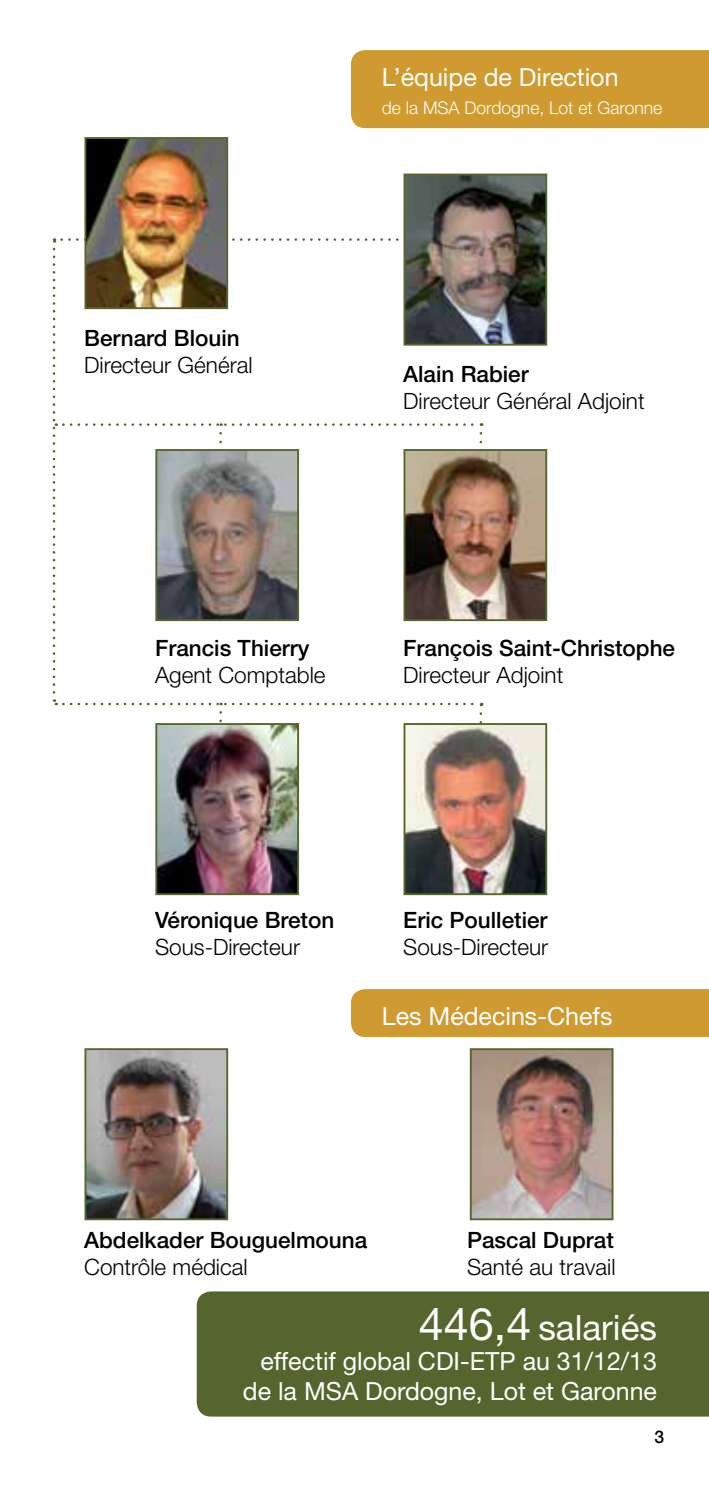
<style>
.page{position:relative;width:709px;height:1489px;background:#fff}
.page>*{position:absolute;margin:0;border:0;box-sizing:border-box;transform-origin:0 0}
.t1{font:35px "Helvetica Neue LT Std";color:#fff}
.t2{font:25px/30px "Helvetica Neue LT Std";color:#fff;text-align:right}
.t3{font:300 22.5px "Helvetica Neue LT Std";color:#000}
.t4{font:500 22.5px "Helvetica Neue LT Std";color:#000}
.t5{font:300 17.5px "Helvetica Neue LT Std";color:#fff}
.t6{font:500 17.5px "Helvetica Neue LT Std";color:#000}
.s1{font-size:45px}
</style>
<div class="page">
<div style="left:197px;top:1291px;width:512px;height:125px;background:#54652d"></div>
<svg style="left:62px;top:238px;width:337px;height:3px"></svg>
<svg style="left:479px;top:433px;width:3px;height:16px"></svg>
<svg style="left:63px;top:423px;width:419px;height:3px"></svg>
<svg style="left:219px;top:433px;width:3px;height:16px"></svg>
<svg style="left:53px;top:249px;width:4px;height:456px"></svg>
<svg style="left:219px;top:712px;width:3px;height:11px"></svg>
<img style="left:87px;top:1051px;width:138px;height:166px">
<div style="left:84px;top:1048px;width:144px;height:172px;border:2px solid #54652d"></div>
<img style="left:87px;top:140px;width:138px;height:166px">
<div style="left:84px;top:137px;width:144px;height:172px;border:2px solid #54652d"></div>
<img style="left:406px;top:176px;width:138px;height:166px">
<div style="left:403px;top:173px;width:144px;height:172px;border:2px solid #54652d"></div>
<img style="left:158px;top:452px;width:138px;height:166px">
<div style="left:155px;top:449px;width:144px;height:172px;border:2px solid #54652d"></div>
<img style="left:406px;top:452px;width:138px;height:166px">
<div style="left:403px;top:449px;width:144px;height:172px;border:2px solid #54652d"></div>
<img style="left:158px;top:726px;width:138px;height:166px">
<div style="left:155px;top:723px;width:144px;height:172px;border:2px solid #54652d"></div>
<img style="left:473px;top:1051px;width:137px;height:166px">
<div style="left:470px;top:1048px;width:143px;height:172px;border:2px solid #54652d"></div>
<svg style="left:63px;top:702px;width:419px;height:4px"></svg>
<svg style="left:479px;top:713px;width:3px;height:10px"></svg>
<div style="left:351px;top:50px;width:358px;height:78px;background:#cf9a2f"></div>
<div style="left:351px;top:989px;width:358px;height:47px;background:#cf9a2f"></div>
<img style="left:406px;top:726px;width:138px;height:166px">
<div style="left:403px;top:723px;width:144px;height:172px;border:2px solid #54652d"></div>
<p class="t2" style="left:382px;top:61px;width:238px">L’équipe de Direction</p>
<p class="t5" style="left:382px;top:97px;width:282px">de la MSA Dordogne, Lot et Garonne</p>
<p class="t4" style="left:84px;top:325px;width:157px">Bernard Blouin</p>
<p class="t3" style="left:84px;top:351px;width:170px">Directeur Général</p>
<p class="t4" style="left:403px;top:360px;width:127px">Alain Rabier</p>
<p class="t3" style="left:403px;top:387px;width:243px">Directeur Général Adjoint</p>
<p class="t4" style="left:155px;top:635px;width:156px">Francis Thierry</p>
<p class="t3" style="left:155px;top:661px;width:172px">Agent Comptable</p>
<p class="t4" style="left:403px;top:635px;width:273px">François Saint-Christophe</p>
<p class="t3" style="left:403px;top:661px;width:162px">Directeur Adjoint</p>
<p class="t4" style="left:155px;top:906px;width:181px">Véronique Breton</p>
<p class="t3" style="left:155px;top:933px;width:147px">Sous-Directeur</p>
<p class="t4" style="left:403px;top:906px;width:146px">Eric Poulletier</p>
<p class="t3" style="left:403px;top:933px;width:147px">Sous-Directeur</p>
<p class="t2" style="left:382px;top:1000px;width:232px">Les Médecins-Chefs</p>
<p class="t4" style="left:84px;top:1226px;width:285px">Abdelkader Bouguelmouna</p>
<p class="t3" style="left:84px;top:1253px;width:165px">Contrôle médical</p>
<p class="t4" style="left:467px;top:1226px;width:148px">Pascal Duprat</p>
<p class="t3" style="left:467px;top:1253px;width:150px">Santé au travail</p>
<h1 class="t1" style="left:419px;top:1306px;width:240px"><span class="s1">446,4</span> salariés</h1>
<p class="t2" style="left:243px;top:1345px;width:415px">effectif global CDI-ETP au 31/12/13 de la MSA Dordogne, Lot et Garonne</p>
<p class="t6" style="left:654px;top:1426px;width:11px">3</p>
</div>
